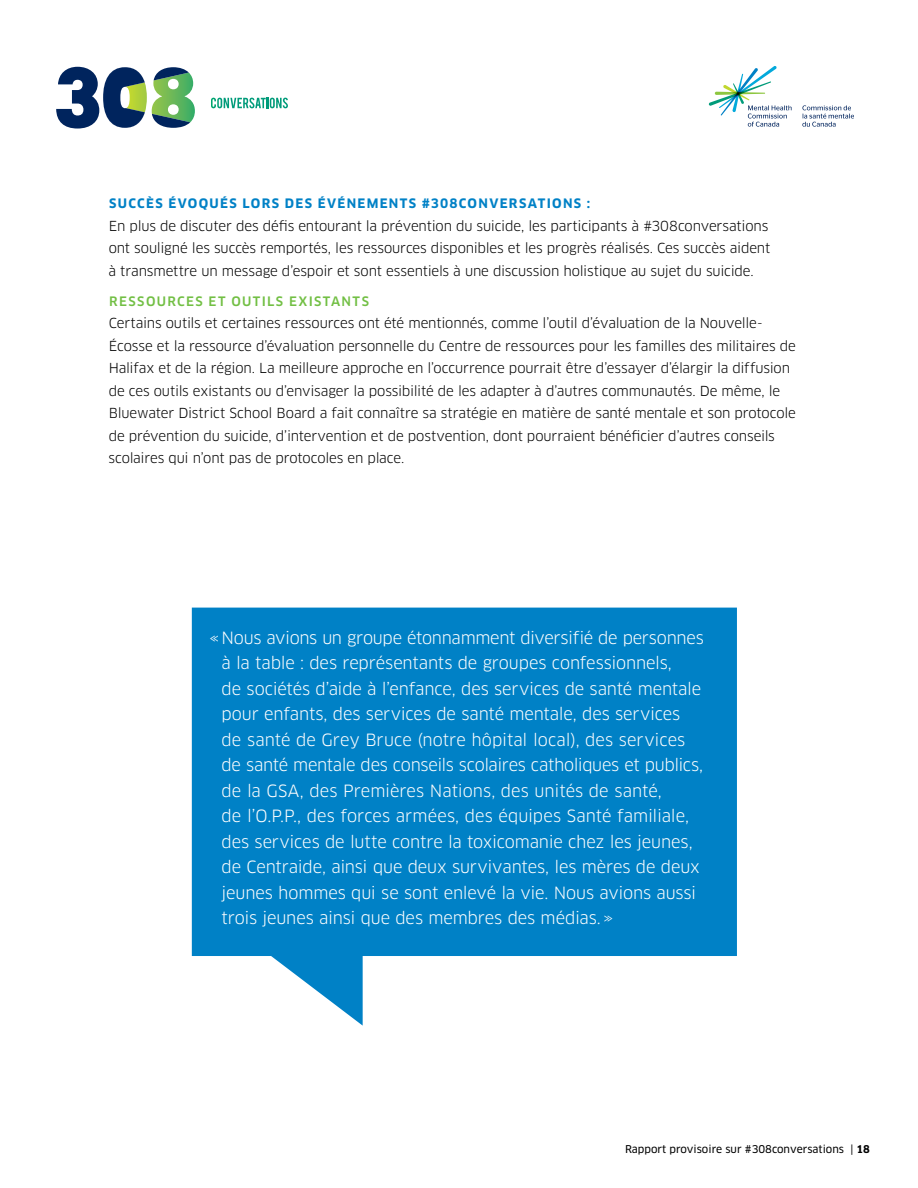
<style>
.page{position:relative;width:918px;height:1188px;background:#fff}
.page>*{position:absolute;margin:0;border:0;box-sizing:border-box;transform-origin:0 0}
.t1{font:16.5px/25.5px "Clan OT";letter-spacing:-.01em;color:#fff}
.t2{font:13.5px/22.5px "Clan OT";letter-spacing:-.01em;color:#000}
.t3{font:700 12.75px "Clan OT";letter-spacing:.105em;color:#0081c6}
.t4{font:500 12.75px "Clan OT";letter-spacing:.11em;color:#72bf44}
.t5{font:10.5px "Clan OT News";color:#000}
.s1{font-family:"Clan OT";font-weight:700}
</style>
<div class="page">
<svg style="left:192px;top:608px;width:545px;height:418px;fill:#0081c6"></svg>
<svg style="left:56px;top:67px;width:139px;height:62px"></svg>
<svg style="left:709px;top:66px;width:83px;height:61px"></svg>
<svg style="left:802px;top:105px;width:52px;height:22px"></svg>
<svg style="left:211px;top:98px;width:77px;height:10px"></svg>
<p class="t3" style="left:109px;top:196px;width:482px">SUCCÈS ÉVOQUÉS LORS DES ÉVÉNEMENTS #308CONVERSATIONS :</p>
<p class="t2" style="left:109px;top:214px;width:663px">En plus de discuter des défis entourant la prévention du suicide, les participants à #308conversations ont souligné les succès remportés, les ressources disponibles et les progrès réalisés. Ces succès aident à transmettre un message d’espoir et sont essentiels à une discussion holistique au sujet du suicide.</p>
<p class="t4" style="left:109px;top:293px;width:261px">RESSOURCES ET OUTILS EXISTANTS</p>
<p class="t2" style="left:108px;top:312px;width:689px">Certains outils et certaines ressources ont été mentionnés, comme l’outil d’évaluation de la Nouvelle-Écosse et la ressource d’évaluation personnelle du Centre de ressources pour les familles des militaires de Halifax et de la région. La meilleure approche en l’occurrence pourrait être d’essayer d’élargir la diffusion de ces outils existants ou d’envisager la possibilité de les adapter à d’autres communautés. De même, le Bluewater District School Board a fait connaître sa stratégie en matière de santé mentale et son protocole de prévention du suicide, d’intervention et de postvention, dont pourraient bénéficier d’autres conseils scolaires qui n’ont pas de protocoles en place.</p>
<p class="t1" style="left:222px;top:625px;width:484px;text-indent:-12px">« Nous avions un groupe étonnamment diversifié de personnes à la table : des représentants de groupes confessionnels,<br>de sociétés d’aide à l’enfance, des services de santé mentale pour enfants, des services de santé mentale, des services de santé de Grey Bruce (notre hôpital local), des services de santé mentale des conseils scolaires catholiques et publics, de la GSA, des Premières Nations, des unités de santé,<br>de l’O.P.P., des forces armées, des équipes Santé familiale, des services de lutte contre la toxicomanie chez les jeunes, de Centraide, ainsi que deux survivantes, les mères de deux jeunes hommes qui se sont enlevé la vie. Nous avions aussi trois jeunes ainsi que des membres des médias.»</p>
<p class="t5" style="left:625px;top:1143px;width:246px">Rapport provisoire sur #308conversations | <span class="s1">18</span></p>
</div>
